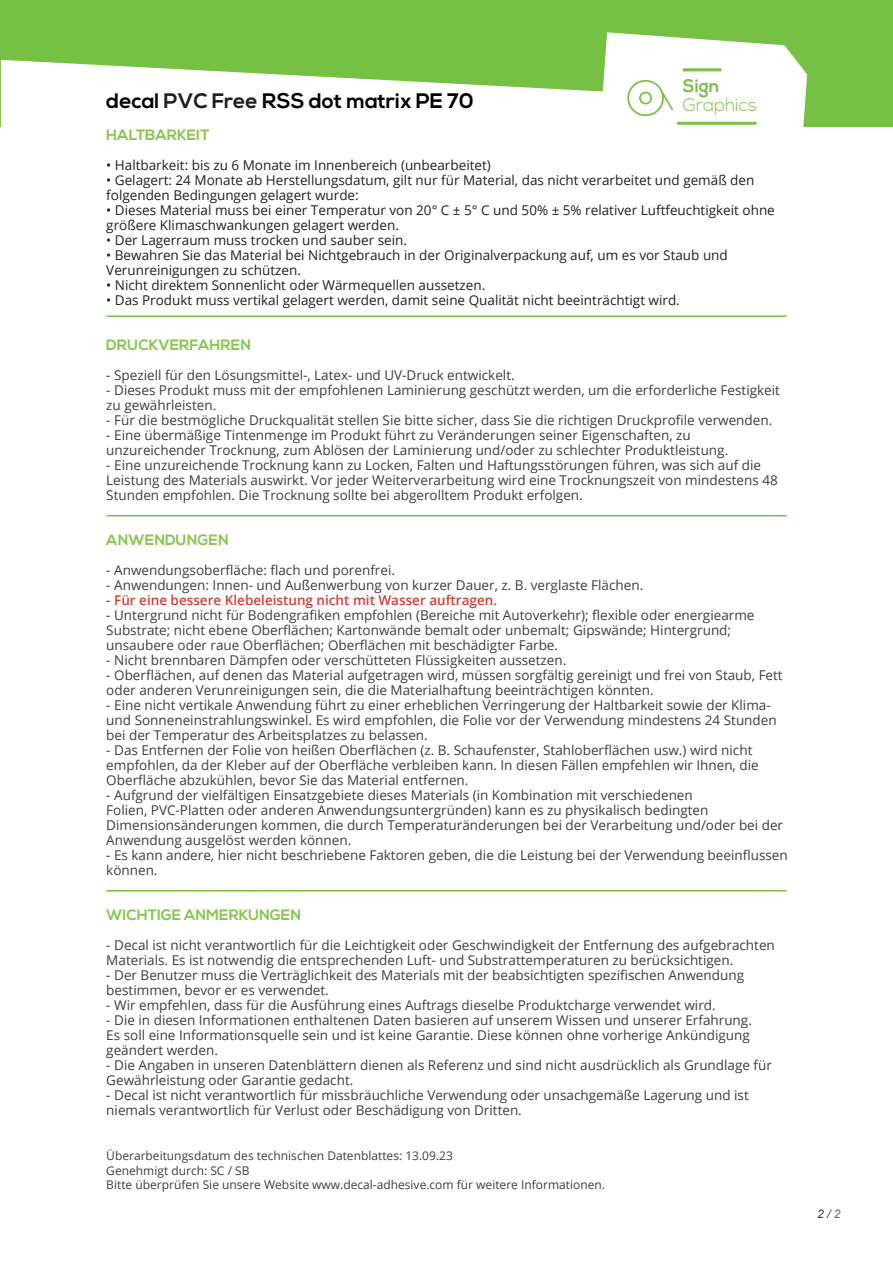
<style>
.page{position:relative;width:893px;height:1263px;background:#fff}
.page>*{position:absolute;margin:0;border:0;box-sizing:border-box;transform-origin:0 0}
.t1{font:700 21px "Nexa";color:#000}
.t2{font:300 18px "Nexa";color:#7cc142}
.t3{font:700 18px "Nexa";color:#7cc142}
.t4{font:700 15px "Nexa";color:#88c650}
.t5{font:13.5px/15px "Open Sans";color:#3e3e3f}
.t6{font:13.5px/15px "Open Sans";color:#231f20}
.t7{font:600 13.5px "Open Sans";color:#d53f33}
.t8{font:12px/14.7px "Open Sans";color:#3e3e3f}
.t9{font:italic 12px "Arial";color:#3e3e3f}
.s1{color:#231f20}
.s2{font-weight:400;color:#3e3e3f}
.s3{color:#6c6d70}
</style>
<div class="page">
<div style="left:1px;top:0;width:892px;height:127px;background:#76c043"></div>
<svg style="left:605px;top:32px;width:202px;height:95px;fill:#fff"></svg>
<svg style="left:1px;top:60px;width:780px;height:67px;fill:#fff"></svg>
<svg style="left:677px;top:122px;width:80px;height:3px"></svg>
<svg style="left:683px;top:68px;width:38px;height:3px"></svg>
<svg style="left:627px;top:79px;width:46px;height:37px;background:#e8f4df"></svg>
<hr style="left:106px;top:315px;width:681px;height:2px;background:#7bc142">
<hr style="left:106px;top:515px;width:681px;height:1px;background:#7bc142">
<hr style="left:106px;top:890px;width:681px;height:1px;background:#7bc142">
<h1 class="t1" style="left:106px;top:89px;width:369px">decal <span class="s1">PVC Free</span> RSS dot matrix PE 70</h1>
<h2 class="t3" style="left:683px;top:75px;width:38px">Sign</h2>
<h2 class="t2" style="left:683px;top:95px;width:75px">Graphics</h2>
<p class="t4" style="left:106px;top:126px;width:105px">HALTBARKEIT</p>
<p class="t6" style="left:106px;top:157px;width:386px">• Haltbarkeit: bis zu 6 Monate im Innenbereich (unbearbeitet)</p>
<p class="t6" style="left:106px;top:172px;width:650px">• Gelagert: 24 Monate ab Herstellungsdatum, gilt nur für Material, das nicht verarbeitet und gemäß den folgenden Bedingungen gelagert wurde:</p>
<p class="t6" style="left:106px;top:202px;width:670px">• Dieses Material muss bei einer Temperatur von 20° C ± 5° C und 50% ± 5% relativer Luftfeuchtigkeit ohne größere Klimaschwankungen gelagert werden.</p>
<p class="t6" style="left:106px;top:232px;width:302px">• Der Lagerraum muss trocken und sauber sein.</p>
<p class="t6" style="left:106px;top:247px;width:623px">• Bewahren Sie das Material bei Nichtgebrauch in der Originalverpackung auf, um es vor Staub und<br>Verunreinigungen zu schützen.</p>
<p class="t6" style="left:106px;top:277px;width:381px">• Nicht direktem Sonnenlicht oder Wärmequellen aussetzen.</p>
<p class="t6" style="left:106px;top:292px;width:575px">• Das Produkt muss vertikal gelagert werden, damit seine Qualität nicht beeinträchtigt wird.</p>
<p class="t4" style="left:106px;top:336px;width:146px">DRUCKVERFAHREN</p>
<p class="t5" style="left:106px;top:367px;width:410px">- Speziell für den Lösungsmittel-, Latex- und UV-Druck entwickelt.</p>
<p class="t5" style="left:106px;top:382px;width:675px">- Dieses Produkt muss mit der empfohlenen Laminierung geschützt werden, um die erforderliche Festigkeit zu gewährleisten.</p>
<p class="t5" style="left:106px;top:412px;width:667px">- Für die bestmögliche Druckqualität stellen Sie bitte sicher, dass Sie die richtigen Druckprofile verwenden.</p>
<p class="t5" style="left:106px;top:427px;width:623px">- Eine übermäßige Tintenmenge im Produkt führt zu Veränderungen seiner Eigenschaften, zu unzureichender Trocknung, zum Ablösen der Laminierung und/oder zu schlechter Produktleistung.</p>
<p class="t5" style="left:106px;top:457px;width:673px">- Eine unzureichende Trocknung kann zu Locken, Falten und Haftungsstörungen führen, was sich auf die<br>Leistung des Materials auswirkt. Vor jeder Weiterverarbeitung wird eine Trocknungszeit von mindestens 48<br>Stunden empfohlen. Die Trocknung sollte bei abgerolltem Produkt erfolgen.</p>
<p class="t4" style="left:106px;top:531px;width:124px">ANWENDUNGEN</p>
<p class="t5" style="left:106px;top:562px;width:290px">- Anwendungsoberfläche: flach und porenfrei.</p>
<p class="t5" style="left:106px;top:577px;width:538px">- Anwendungen: Innen- und Außenwerbung von kurzer Dauer, z. B. verglaste Flächen.</p>
<p class="t7" style="left:106px;top:591px;width:392px"><span class="s2">-</span> Für eine bessere Klebeleistung nicht mit Wasser auftragen.</p>
<p class="t5" style="left:106px;top:607px;width:650px">- Untergrund nicht für Bodengrafiken empfohlen (Bereiche mit Autoverkehr); flexible oder energiearme<br>Substrate; nicht ebene Oberflächen; Kartonwände bemalt oder unbemalt; Gipswände; Hintergrund; unsaubere oder raue Oberflächen; Oberflächen mit beschädigter Farbe.</p>
<p class="t5" style="left:106px;top:652px;width:462px">- Nicht brennbaren Dämpfen oder verschütteten Flüssigkeiten aussetzen.</p>
<p class="t5" style="left:106px;top:667px;width:678px">- Oberflächen, auf denen das Material aufgetragen wird, müssen sorgfältig gereinigt und frei von Staub, Fett oder anderen Verunreinigungen sein, die die Materialhaftung beeinträchtigen könnten.</p>
<p class="t5" style="left:106px;top:697px;width:672px">- Eine nicht vertikale Anwendung führt zu einer erheblichen Verringerung der Haltbarkeit sowie der Klima&shy;und Sonneneinstrahlungswinkel. Es wird empfohlen, die Folie vor der Verwendung mindestens 24 Stunden bei der Temperatur des Arbeitsplatzes zu belassen.</p>
<p class="t5" style="left:106px;top:742px;width:654px">- Das Entfernen der Folie von heißen Oberflächen (z. B. Schaufenster, Stahloberflächen usw.) wird nicht empfohlen, da der Kleber auf der Oberfläche verbleiben kann. In diesen Fällen empfehlen wir Ihnen, die<br>Oberfläche abzukühlen, bevor Sie das Material entfernen.</p>
<p class="t5" style="left:106px;top:787px;width:678px">- Aufgrund der vielfältigen Einsatzgebiete dieses Materials (in Kombination mit verschiedenen<br>Folien, PVC-Platten oder anderen Anwendungsuntergründen) kann es zu physikalisch bedingten Dimensionsänderungen kommen, die durch Temperaturänderungen bei der Verarbeitung und/oder bei der Anwendung ausgelöst werden können.</p>
<p class="t5" style="left:106px;top:847px;width:683px">- Es kann andere, hier nicht beschriebene Faktoren geben, die die Leistung bei der Verwendung beeinflussen können.</p>
<p class="t4" style="left:106px;top:906px;width:196px">WICHTIGE ANMERKUNGEN</p>
<p class="t5" style="left:106px;top:937px;width:670px">- Decal ist nicht verantwortlich für die Leichtigkeit oder Geschwindigkeit der Entfernung des aufgebrachten<br>Materials. Es ist notwendig die entsprechenden Luft- und Substrattemperaturen zu berücksichtigen.</p>
<p class="t5" style="left:106px;top:967px;width:639px">- Der Benutzer muss die Verträglichkeit des Materials mit der beabsichtigten spezifischen Anwendung bestimmen, bevor er es verwendet.</p>
<p class="t5" style="left:106px;top:997px;width:611px">- Wir empfehlen, dass für die Ausführung eines Auftrags dieselbe Produktcharge verwendet wird.</p>
<p class="t5" style="left:106px;top:1012px;width:647px">- Die in diesen Informationen enthaltenen Daten basieren auf unserem Wissen und unserer Erfahrung.<br>Es soll eine Informationsquelle sein und ist keine Garantie. Diese können ohne vorherige Ankündigung geändert werden.</p>
<p class="t5" style="left:106px;top:1057px;width:667px">- Die Angaben in unseren Datenblättern dienen als Referenz und sind nicht ausdrücklich als Grundlage für<br>Gewährleistung oder Garantie gedacht.</p>
<p class="t5" style="left:106px;top:1087px;width:644px">- Decal ist nicht verantwortlich für missbräuchliche Verwendung oder unsachgemäße Lagerung und ist niemals verantwortlich für Verlust oder Beschädigung von Dritten.</p>
<p class="t8" style="left:106px;top:1148px;width:500px">Überarbeitungsdatum des technischen Datenblattes: 13.09.23<br>Genehmigt durch: SC / SB<br>Bitte überprüfen Sie unsere Website www.decal-adhesive.com für weitere Informationen.</p>
<p class="t9" style="left:817px;top:1206px;width:25px">2 / <span class="s3">2</span></p>
</div>
